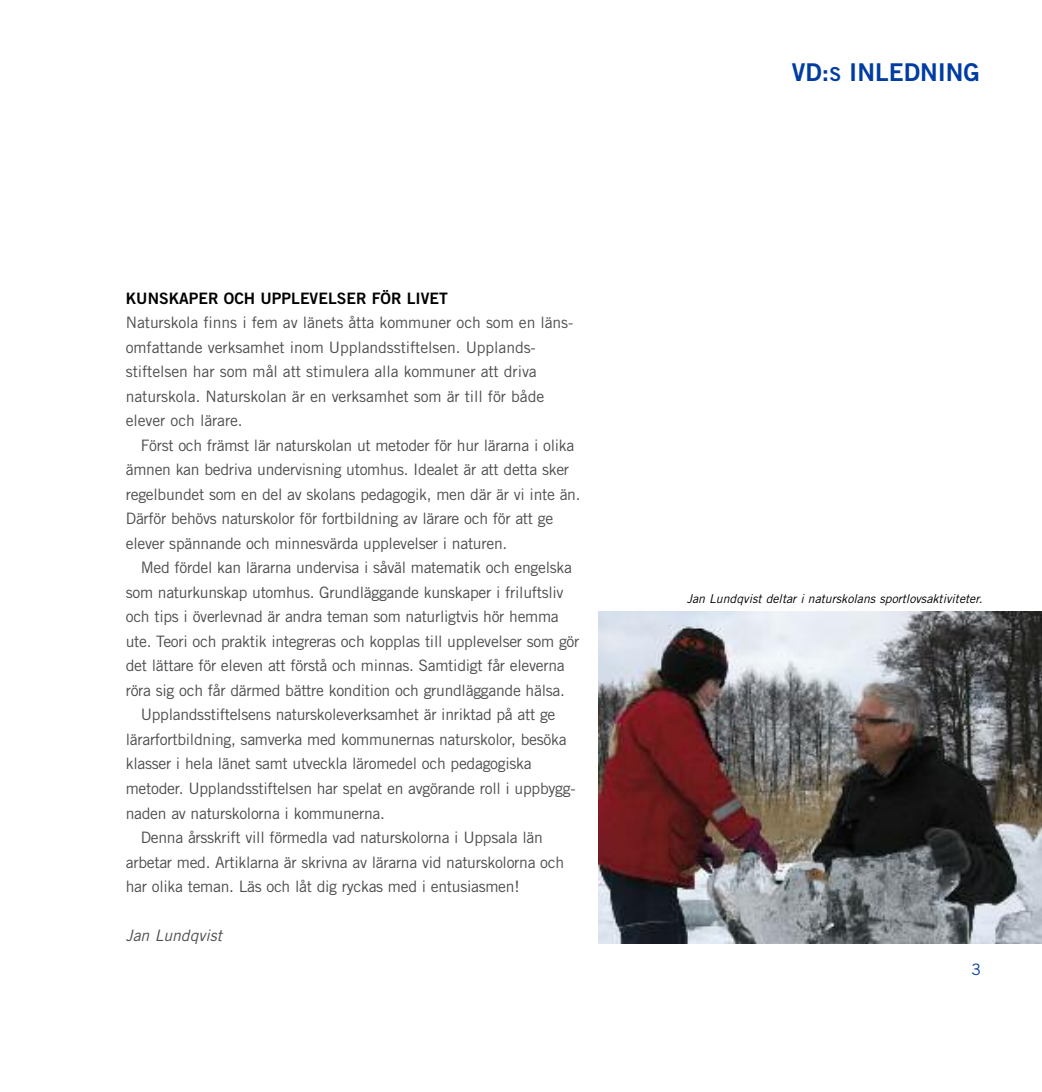
<style>
.page{position:relative;width:1042px;height:1092px;background:#fff}
.page>*{position:absolute;margin:0;border:0;box-sizing:border-box;transform-origin:0 0}
.t1{font:24.5px "Trade Gothic Bold Two";color:#003ca2}
.t2{font:15.75px/24.5px "Trade Gothic";letter-spacing:-.02em;color:#4d4d4d}
.t3{font:15.75px "Trade Gothic Bold Two";color:#000}
.t4{font:italic 15.75px "Trade Gothic";color:#4d4d4d}
.t5{font:15.75px "Trade Gothic";color:#003ca2}
.t6{font:italic 12.25px "Trade Gothic";color:#000}
.s1{font-size:19.25px}
</style>
<div class="page">
<img style="left:599px;top:612px;width:443px;height:330px">
<p class="t3" style="left:126px;top:292px;width:324px">KUNSKAPER OCH UPPLEVELSER FÖR LIVET</p>
<p class="t2" style="left:126px;top:312px;width:449px">Naturskola finns i fem av länets åtta kommuner och som en läns&shy;omfattande verksamhet inom Upplandsstiftelsen. Upplands&shy;stiftelsen har som mål att stimulera alla kommuner att driva naturskola. Naturskolan är en verksamhet som är till för både elever och lärare.</p>
<p class="t2" style="left:126px;top:434px;width:456px;text-indent:15px">Först och främst lär naturskolan ut metoder för hur lärarna i olika ämnen kan bedriva undervisning utomhus. Idealet är att detta sker regelbundet som en del av skolans pedagogik, men där är vi inte än.<br>Därför behövs naturskolor för fortbildning av lärare och för att ge elever spännande och minnesvärda upplevelser i naturen.</p>
<p class="t2" style="left:141px;top:557px;width:433px">Med fördel kan lärarna undervisa i såväl matematik och engelska</p>
<p class="t2" style="left:126px;top:581px;width:439px">som naturkunskap utomhus. Grundläggande kunskaper i friluftsliv</p>
<p class="t2" style="left:126px;top:606px;width:434px">och tips i överlevnad är andra teman som naturligtvis hör hemma</p>
<p class="t2" style="left:126px;top:630px;width:455px">ute. Teori och praktik integreras och kopplas till upplevelser som gör</p>
<p class="t2" style="left:126px;top:655px;width:440px">det lättare för eleven att förstå och minnas. Samtidigt får eleverna</p>
<p class="t2" style="left:126px;top:679px;width:440px">röra sig och får därmed bättre kondition och grundläggande hälsa.</p>
<p class="t2" style="left:141px;top:704px;width:416px">Upplandsstiftelsens naturskoleverksamhet är inriktad på att ge</p>
<p class="t2" style="left:126px;top:728px;width:442px">lärarfortbildning, samverka med kommunernas naturskolor, besöka</p>
<p class="t2" style="left:126px;top:753px;width:407px">klasser i hela länet samt utveckla läromedel och pedagogiska</p>
<p class="t2" style="left:126px;top:777px;width:451px">metoder. Upplandsstiftelsen har spelat en avgörande roll i uppbygg-</p>
<p class="t2" style="left:126px;top:802px;width:261px">naden av naturskolorna i kommunerna.</p>
<p class="t2" style="left:141px;top:826px;width:403px">Denna årsskrift vill förmedla vad naturskolorna i Uppsala län</p>
<p class="t2" style="left:126px;top:851px;width:440px">arbetar med. Artiklarna är skrivna av lärarna vid naturskolorna och</p>
<p class="t2" style="left:126px;top:875px;width:395px">har olika teman. Läs och låt dig ryckas med i entusiasmen!</p>
<p class="t4" style="left:126px;top:929px;width:98px">Jan Lundqvist</p>
<h1 class="t1" style="left:792px;top:63px;width:190px">VD:<span class="s1">S</span> INLEDNING</h1>
<p class="t6" style="left:687px;top:594px;width:297px">Jan Lundqvist deltar i naturskolans sportlovsaktiviteter.</p>
<p class="t5" style="left:971px;top:963px;width:11px">3</p>
</div>
